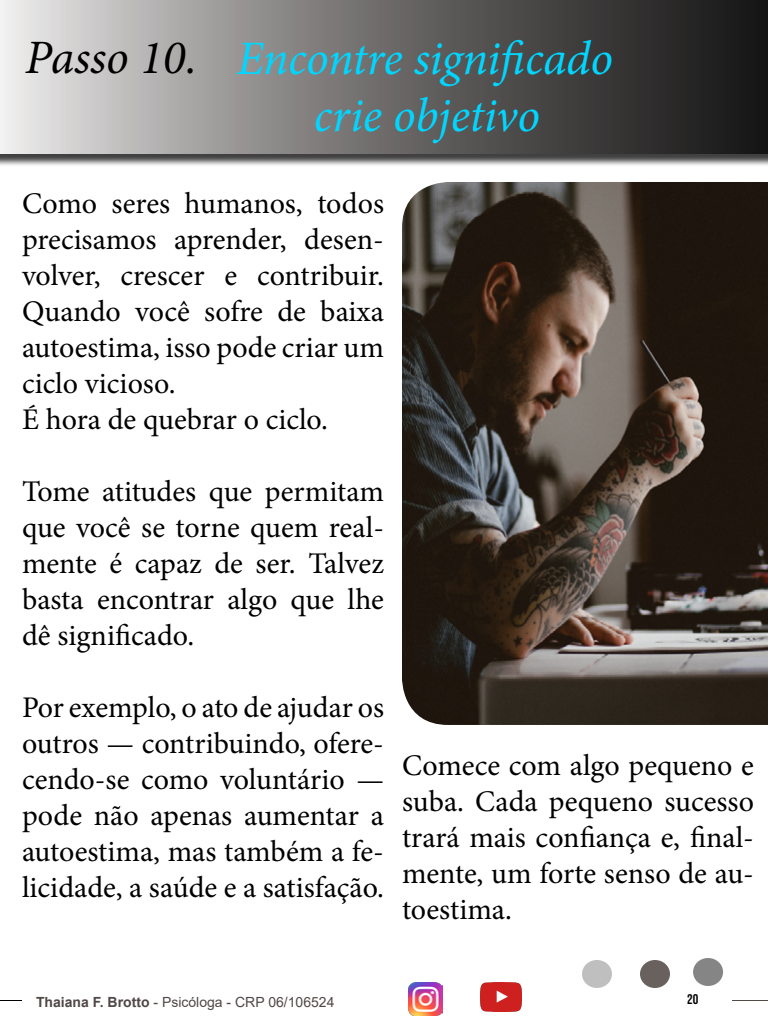
<style>
.page{position:relative;width:768px;height:1024px;background:#fff}
.page>*{position:absolute;margin:0;border:0;box-sizing:border-box;transform-origin:0 0}
.t1{font:italic 48px/57.6px "Minion Pro";letter-spacing:-.01em;color:#00d6ff}
.t2{font:30px/36px "Minion Pro";color:#000;text-align:justify}
.t3{font:700 14px "Arial";color:#504846}
.t4{font:14px "Bebas Neue";color:#000}
.s1{color:#000}
.s2{font-weight:400}
.s3{font-weight:400;color:#4e4644}
</style>
<div class="page">
<hr style="left:732px;top:1000px;width:36px;height:1px;background:#524b48">
<img style="left:409px;top:983px;width:33px;height:33px">
<img style="left:480px;top:983px;width:42px;height:29px">
<div style="left:582px;top:960px;width:30px;height:28px;background:#bfbfbf;border-radius:50%"></div>
<div style="left:640px;top:960px;width:30px;height:28px;background:#69615e;border-radius:50%"></div>
<div style="left:693px;top:958px;width:30px;height:28px;background:#858585;border-radius:50%"></div>
<div style="left:0;top:2px;width:768px;height:165px;background:#000;opacity:.75"></div>
<svg style="left:0;top:0;width:768px;height:154px;background:#757272"></svg>
<img style="left:402px;top:182px;width:366px;height:543px">
<h1 class="t1" style="left:314px;top:29px;width:301px;text-indent:-288px"><span class="s1">Passo 10.</span> Encontre significado crie objetivo</h1>
<p class="t2" style="left:22px;top:185px;width:364px;text-align:left">Como seres humanos, todos precisamos aprender, desen&shy;volver, crescer e contribuir.<br>Quando você sofre de baixa autoestima, isso pode criar um ciclo vicioso.<br>É hora de quebrar o ciclo.</p>
<p class="t2" style="left:22px;top:473px;width:364px">Tome atitudes que permitam que você se torne quem real&shy;mente é capaz de ser. Talvez basta encontrar algo que lhe dê significado.</p>
<p class="t2" style="left:22px;top:689px;width:364px">Por exemplo, o ato de ajudar os outros — contribuindo, ofere&shy;cendo-se como voluntário — pode não apenas aumentar a autoestima, mas também a fe&shy;licidade, a saúde e a satisfação.</p>
<p class="t2" style="left:402px;top:747px;width:354px">Comece com algo pequeno e suba. Cada pequeno sucesso trará mais confiança e, final&shy;mente, um forte senso de au&shy;toestima.</p>
<p class="t3" style="left:36px;top:993px;width:300px">Thaiana F. Brotto <span class="s2">- Psicóloga - CRP</span> <span class="s3">06/106524</span></p>
<p class="t4" style="left:687px;top:991px;width:13px">20</p>
</div>
